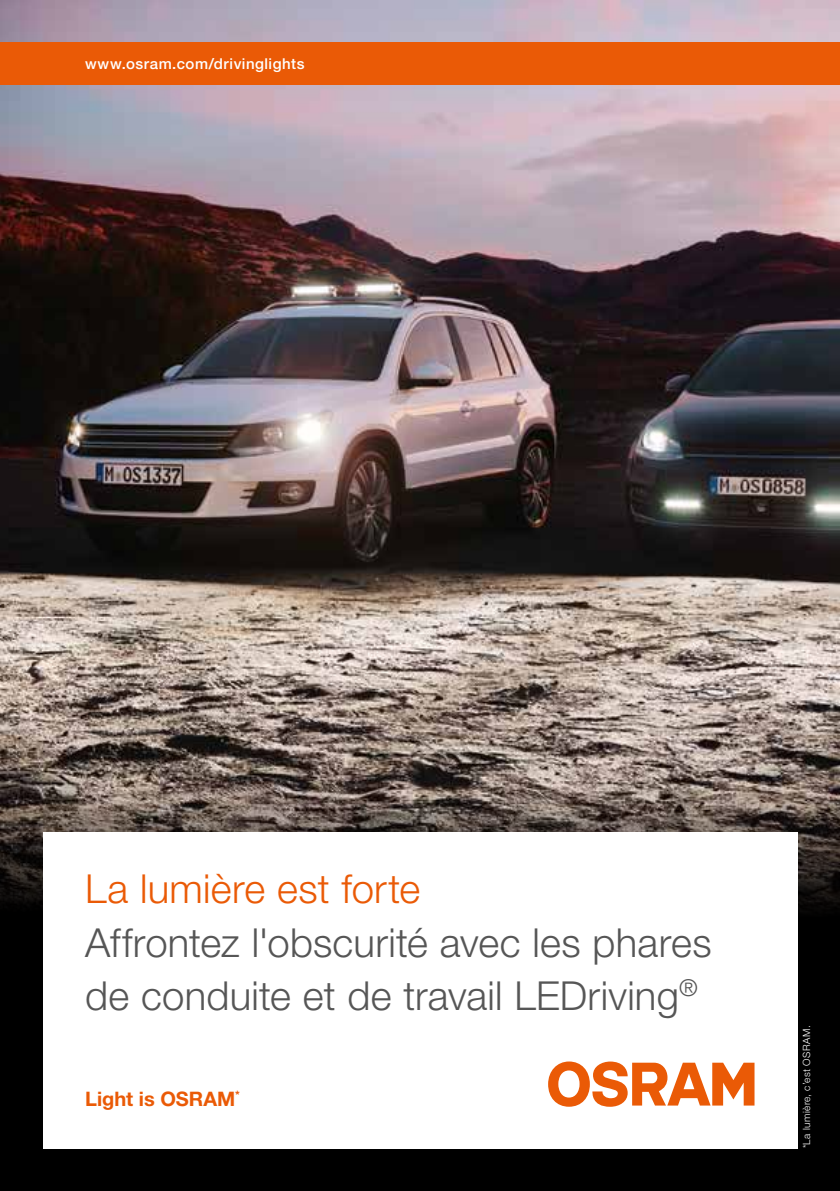
<style>
.page{position:relative;width:840px;height:1191px;background:#fff}
.page>*{position:absolute;margin:0;border:0;box-sizing:border-box;transform-origin:0 0}
.t1{font:300 40px/53.2px "Helvetica Neue LT Std";letter-spacing:.005em;color:#565656}
.t2{font:300 40px "Helvetica Neue LT Std";letter-spacing:.005em;color:#ea5a06}
.t3{font:700 20px "Helvetica Neue LT Pro";color:#ea5a06}
.t4{font:500 15px "Helvetica Neue LT Pro";letter-spacing:.035em;color:#fff}
.t5{font:300 10px "Helvetica Neue LT Std";letter-spacing:.045em;color:#fff}
</style>
<div class="page">
<img style="left:0;top:0;width:839px;height:789px">
<div style="left:0;top:917px;width:839px;height:274px;background:#000"></div>
<svg style="left:0;top:789px;width:839px;height:129px;background:#5d514b"></svg>
<div style="left:43px;top:832px;width:754px;height:316px;background:#fff"></div>
<div style="left:0;top:43px;width:839px;height:42px;background:#ea5a06"></div>
<svg style="left:548px;top:1061px;width:206px;height:45px"></svg>
<p class="t4" style="left:85px;top:54px;width:221px">www.osram.com/drivinglights</p>
<p class="t2" style="left:85px;top:864px;width:336px">La lumière est forte</p>
<p class="t1" style="left:85px;top:915px;width:627px">Affrontez l'obscurité avec les phares de conduite et de travail LEDriving<sup>®</sup></p>
<p class="t3" style="left:85px;top:1086px;width:156px">Light is OSRAM<sup>*</sup></p>
<p class="t5" style="left:800px;top:1148px;width:124px;rotate:-90deg">*La lumière, c’est OSRAM.</p>
</div>
